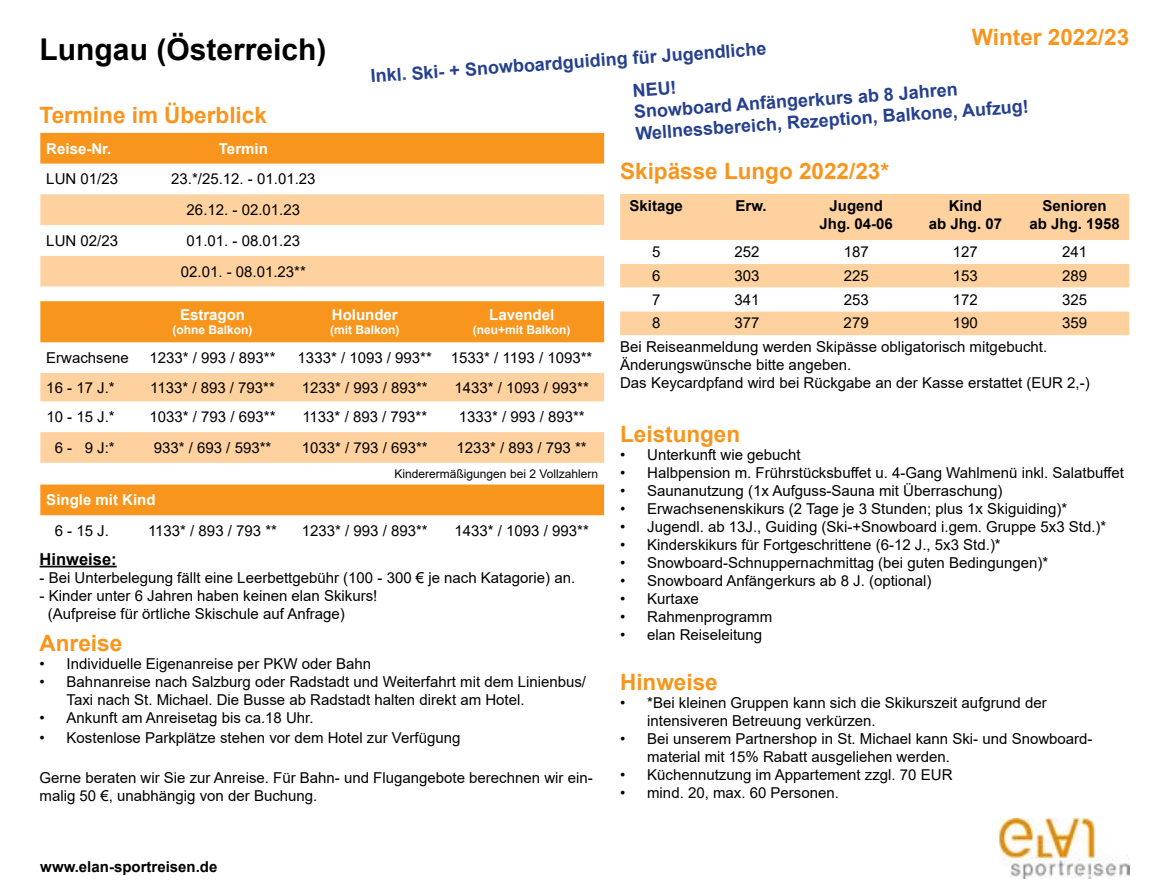
<style>
.page{position:relative;width:1170px;height:893px;background:#fff}
.page>*{position:absolute;margin:0;border:0;box-sizing:border-box;transform-origin:0 0}
.t1{font:700 30px "Arial";color:#000}
.t2{font:700 22.5px "Arial";color:#f8951d}
.t3{font:700 18px/32.4px "Arial";color:#25408f}
.t4{font:700 16.5px "Arial";color:#000}
.t5{font:15px/18px "Arial";color:#000}
.t6{font:700 15px/18px "Arial";color:#000;text-align:center}
.t7{font:700 15px "Arial";color:#fff}
.t8{font:13.5px "Arial";color:#000}
.t9{font:700 12px "Arial";color:#fff}
.t10{font:12px "Arial";color:#000}
</style>
<div class="page">
<div style="left:40px;top:133px;width:564px;height:31px;background:#f8951d"></div>
<div style="left:40px;top:194px;width:564px;height:92px;background:#fed19f"></div>
<svg style="left:40px;top:225px;width:564px;height:31px"></svg>
<div style="left:620px;top:194px;width:509px;height:141px;background:#fed19f"></div>
<svg style="left:620px;top:240px;width:509px;height:71px"></svg>
<hr style="left:40px;top:566px;width:77px;height:1px;background:#000">
<img style="left:999px;top:819px;width:130px;height:59px">
<svg style="left:40px;top:342px;width:564px;height:174px"></svg>
<div style="left:40px;top:301px;width:564px;height:41px;background:#f8951d"></div>
<svg style="left:40px;top:373px;width:564px;height:90px;fill:#fed19f"></svg>
<div style="left:40px;top:484px;width:564px;height:31px;background:#f8951d"></div>
<h1 class="t1" style="left:40px;top:28px;width:288px">Lungau (Österreich)</h1>
<h2 class="t2" style="left:40px;top:100px;width:229px">Termine im Überblick</h2>
<h2 class="t2" style="left:971px;top:21px;width:159px">Winter 2022/23</h2>
<p class="t3" style="left:629px;top:42px;width:138px;text-indent:-260px;rotate:-4deg">Inkl. Ski- + Snowboardguiding für Jugendliche<br>NEU!</p>
<p class="t3" style="left:633px;top:101px;width:395px;line-height:21.6px;rotate:-4deg">Snowboard Anfängerkurs ab 8 Jahren<br>Wellnessbereich, Rezeption, Balkone, Aufzug!</p>
<p class="t7" style="left:46px;top:138px;width:67px">Reise-Nr.</p>
<p class="t7" style="left:219px;top:138px;width:50px">Termin</p>
<p class="t5" style="left:46px;top:170px;width:73px">LUN 01/23</p>
<p class="t5" style="left:171px;top:164px;width:146px;line-height:30.8px;text-align:center">23.*/25.12. - 01.01.23<br>26.12. - 02.01.23</p>
<p class="t5" style="left:46px;top:231px;width:73px">LUN 02/23</p>
<p class="t5" style="left:181px;top:225px;width:127px;line-height:30.8px;text-align:center">01.01. - 08.01.23<br>02.01. - 08.01.23**</p>
<p class="t7" style="left:180px;top:304px;width:67px">Estragon</p>
<p class="t9" style="left:172px;top:322px;width:82px">(ohne Balkon)</p>
<p class="t7" style="left:332px;top:304px;width:67px">Holunder</p>
<p class="t9" style="left:330px;top:322px;width:71px">(mit Balkon)</p>
<p class="t7" style="left:489px;top:304px;width:67px">Lavendel</p>
<p class="t9" style="left:473px;top:322px;width:99px">(neu+mit Balkon)</p>
<p class="t5" style="left:46px;top:349px;width:84px">Erwachsene</p>
<p class="t5" style="left:149px;top:349px;width:127px">1233* / 993 / 893**</p>
<p class="t5" style="left:297px;top:349px;width:136px">1333* / 1093 / 993**</p>
<p class="t5" style="left:451px;top:349px;width:143px">1533* / 1193 / 1093**</p>
<p class="t5" style="left:46px;top:378px;width:70px">16 - 17 J.*</p>
<p class="t5" style="left:150px;top:378px;width:126px">1133* / 893 / 793**</p>
<p class="t5" style="left:302px;top:378px;width:127px">1233* / 993 / 893**</p>
<p class="t5" style="left:454px;top:378px;width:136px">1433* / 1093 / 993**</p>
<p class="t5" style="left:46px;top:408px;width:70px">10 - 15 J.*</p>
<p class="t5" style="left:149px;top:408px;width:127px">1033* / 793 / 693**</p>
<p class="t5" style="left:302px;top:408px;width:126px">1133* / 893 / 793**</p>
<p class="t5" style="left:458px;top:408px;width:127px">1333* / 993 / 893**</p>
<p class="t5" style="left:55px;top:439px;width:62px">6 - 9 J:*</p>
<p class="t5" style="left:154px;top:439px;width:119px">933* / 693 / 593**</p>
<p class="t5" style="left:302px;top:439px;width:127px">1033* / 793 / 693**</p>
<p class="t5" style="left:456px;top:439px;width:132px">1233* / 893 / 793 **</p>
<p class="t10" style="left:394px;top:466px;width:205px">Kinderermäßigungen bei 2 Vollzahlern</p>
<p class="t7" style="left:46px;top:489px;width:111px">Single mit Kind</p>
<p class="t5" style="left:55px;top:522px;width:56px">6 - 15 J.</p>
<p class="t5" style="left:148px;top:522px;width:130px">1133* / 893 / 793 **</p>
<p class="t5" style="left:302px;top:522px;width:127px">1233* / 993 / 893**</p>
<p class="t5" style="left:454px;top:522px;width:136px">1433* / 1093 / 993**</p>
<p class="t8" style="left:446px;top:468px;width:158px">alle Preise in Euro/Person</p>
<p class="t4" style="left:40px;top:547px;width:79px">Hinweise:</p>
<p class="t5" style="left:40px;top:568px;width:537px">- Bei Unterbelegung fällt eine Leerbettgebühr (100 - 300 € je nach Katagorie) an.</p>
<p class="t5" style="left:48px;top:586px;width:331px;text-indent:-8px">- Kinder unter 6 Jahren haben keinen elan Skikurs! (Aufpreise für örtliche Skischule auf Anfrage)</p>
<h2 class="t2" style="left:40px;top:627px;width:84px">Anreise</h2>
<p class="t5" style="left:40px;top:655px;width:333px">• Individuelle Eigenanreise per PKW oder Bahn</p>
<p class="t5" style="left:67px;top:673px;width:521px;text-indent:-27px">• Bahnanreise nach Salzburg oder Radstadt und Weiterfahrt mit dem Linienbus/<br>Taxi nach St. Michael. Die Busse ab Radstadt halten direkt am Hotel.</p>
<p class="t5" style="left:40px;top:709px;width:275px">• Ankunft am Anreisetag bis ca.18 Uhr.</p>
<p class="t5" style="left:40px;top:729px;width:422px">• Kostenlose Parkplätze stehen vor dem Hotel zur Verfügung</p>
<p class="t5" style="left:40px;top:768px;width:554px">Gerne beraten wir Sie zur Anreise. Für Bahn- und Flugangebote berechnen wir ein&shy;malig 50 €, unabhängig von der Buchung.</p>
<h2 class="t2" style="left:620px;top:155px;width:270px">Skipässe Lungo 2022/23*</h2>
<p class="t6" style="left:629px;top:197px;width:55px">Skitage</p>
<p class="t6" style="left:735px;top:197px;width:33px">Erw.</p>
<p class="t6" style="left:819px;top:197px;width:75px">Jugend<br>Jhg. 04-06</p>
<p class="t6" style="left:928px;top:197px;width:75px">Kind<br>ab Jhg. 07</p>
<p class="t6" style="left:1029px;top:197px;width:92px">Senioren<br>ab Jhg. 1958</p>
<p class="t5" style="left:652px;top:243px;width:10px">5</p>
<p class="t5" style="left:734px;top:243px;width:27px">252</p>
<p class="t5" style="left:843px;top:243px;width:27px">187</p>
<p class="t5" style="left:952px;top:243px;width:27px">127</p>
<p class="t5" style="left:1061px;top:243px;width:27px">241</p>
<p class="t5" style="left:652px;top:266px;width:10px">6</p>
<p class="t5" style="left:734px;top:266px;width:27px">303</p>
<p class="t5" style="left:843px;top:266px;width:27px">225</p>
<p class="t5" style="left:952px;top:266px;width:27px">153</p>
<p class="t5" style="left:1061px;top:266px;width:27px">289</p>
<p class="t5" style="left:652px;top:290px;width:10px">7</p>
<p class="t5" style="left:734px;top:290px;width:27px">341</p>
<p class="t5" style="left:843px;top:290px;width:27px">253</p>
<p class="t5" style="left:952px;top:290px;width:27px">172</p>
<p class="t5" style="left:1061px;top:290px;width:27px">325</p>
<p class="t5" style="left:652px;top:314px;width:10px">8</p>
<p class="t5" style="left:734px;top:314px;width:27px">377</p>
<p class="t5" style="left:843px;top:314px;width:27px">279</p>
<p class="t5" style="left:952px;top:314px;width:27px">190</p>
<p class="t5" style="left:1061px;top:314px;width:27px">359</p>
<p class="t5" style="left:620px;top:338px;width:471px">Bei Reiseanmeldung werden Skipässe obligatorisch mitgebucht.<br>Änderungswünsche bitte angeben.<br>Das Keycardpfand wird bei Rückgabe an der Kasse erstattet (EUR 2,-)</p>
<h2 class="t2" style="left:620px;top:418px;width:122px">Leistungen</h2>
<p class="t5" style="left:620px;top:446px;width:182px">• Unterkunft wie gebucht</p>
<p class="t5" style="left:620px;top:464px;width:505px">• Halbpension m. Frührstücksbuffet u. 4-Gang Wahlmenü inkl. Salatbuffet</p>
<p class="t5" style="left:620px;top:482px;width:384px">• Saunanutzung (1x Aufguss-Sauna mit Überraschung)</p>
<p class="t5" style="left:620px;top:500px;width:448px">• Erwachsenenskikurs (2 Tage je 3 Stunden; plus 1x Skiguiding)*</p>
<p class="t5" style="left:620px;top:518px;width:487px">• Jugendl. ab 13J., Guiding (Ski-+Snowboard i.gem. Gruppe 5x3 Std.)*</p>
<p class="t5" style="left:620px;top:536px;width:382px">• Kinderskikurs für Fortgeschrittene (6-12 J., 5x3 Std.)*</p>
<p class="t5" style="left:620px;top:554px;width:430px">• Snowboard-Schnuppernachmittag (bei guten Bedingungen)*</p>
<p class="t5" style="left:620px;top:572px;width:313px">• Snowboard Anfängerkurs ab 8 J. (optional)</p>
<p class="t5" style="left:620px;top:590px;width:80px">• Kurtaxe</p>
<p class="t5" style="left:620px;top:608px;width:154px">• Rahmenprogramm</p>
<p class="t5" style="left:620px;top:626px;width:144px">• elan Reiseleitung</p>
<h2 class="t2" style="left:620px;top:666px;width:99px">Hinweise</h2>
<p class="t5" style="left:647px;top:693px;width:401px;text-indent:-27px">• *Bei kleinen Gruppen kann sich die Skikurszeit aufgrund der intensiveren Betreuung verkürzen.</p>
<p class="t5" style="left:647px;top:729px;width:447px;text-indent:-27px">• Bei unserem Partnershop in St. Michael kann Ski- und Snowboard&shy;material mit 15% Rabatt ausgeliehen werden.</p>
<p class="t5" style="left:620px;top:765px;width:334px">• Küchennutzung im Appartement zzgl. 70 EUR</p>
<p class="t5" style="left:620px;top:783px;width:220px">• mind. 20, max. 60 Personen.</p>
<p class="t6" style="left:40px;top:858px;width:178px">www.elan-sportreisen.de</p>
</div>
